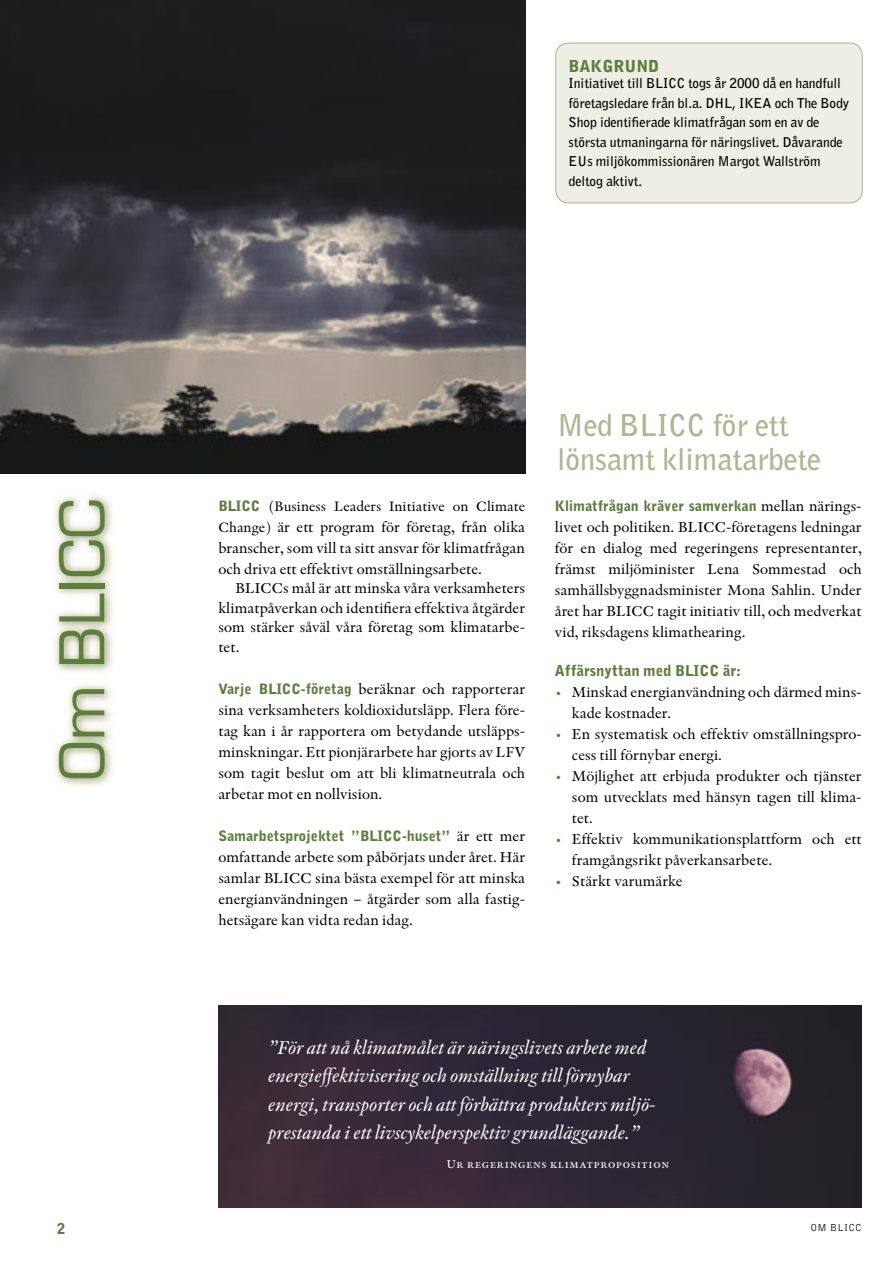
<style>
.page{position:relative;width:893px;height:1263px;background:#fff}
.page>*{position:absolute;margin:0;border:0;box-sizing:border-box;transform-origin:0 0}
.t1{font:60px "Eurostile";color:#5d7e3c}
.t2{font:700 30px/34.5px "Bell Gothic BT";color:#adb68f}
.t3{font:19.5px/28.5px "Indigo Italic Os F";color:#fff}
.t4{font:900 16.5px "Bell Gothic BT";color:#5d7e3c}
.t5{font:15px/21px "Indigo Regular Os F";color:#000;text-align:justify}
.t6{font:900 15px "Bell Gothic BT";color:#5d7e3c}
.t7{font:900 14.25px "Bell Gothic BT";color:#5d7e3c}
.t8{font:14.25px "Indigo Regular Os F";color:#000}
.t9{font:700 13.5px/19.5px "Bell Gothic BT";color:#000}
.t10{font:12px "Indigo Regular SC";color:#fff}
.t11{font:10.5px "Bell Gothic BT";letter-spacing:.035em;color:#000}
.s1{font-family:"Bell Gothic BT";font-weight:900;color:#5d7e3c}
.s2{font-size:14.25px}
.s3{font-family:"Bell Gothic BT";font-weight:900;font-size:14.25px;color:#5d7e3c}
.s4{font-family:"Indigo Regular Os F";font-weight:400;font-size:15px;color:#000}
.s5{color:#5d7e3c}
</style>
<div class="page">
<img style="left:218px;top:1005px;width:644px;height:203px">
<img style="left:54px;top:495px;width:62px;height:292px">
<div style="left:555px;top:43px;width:308px;height:160px;background:#efeee5"></div>
<img style="left:0;top:0;width:526px;height:473px">
<p class="t4" style="left:569px;top:56px;width:92px">BAKGRUND</p>
<p class="t9" style="left:569px;top:73px;width:282px">Initiativet till BLICC togs år 2000 då en handfull företagsledare från bl.a. DHL, IKEA och The Body Shop identifierade klimatfrågan som en av de största utmaningarna för näringslivet. Dåvarande EUs miljökommissionären Margot Wallström deltog aktivt.</p>
<h1 class="t1" style="left:46px;top:781px;width:283px;rotate:-90deg">Om BLICC</h1>
<p class="t8" style="left:218px;top:497px;width:308px"><span class="s1">BLICC</span> (Business Leaders Initiative on Climate</p>
<p class="t5" style="left:218px;top:516px;width:308px"><span class="s2">Change)</span> är ett program för företag, från olika branscher, som vill ta sitt ansvar för klimatfrågan och driva ett effektivt omställningsarbete.</p>
<p class="t5" style="left:218px;top:578px;width:308px;line-height:19.5px;text-indent:17px">BLICCs mål är att minska våra verksamheters klimatpåverkan och identifiera effektiva åtgärder som stärker såväl våra företag som klimatarbe&shy;tet.</p>
<p class="t5" style="left:218px;top:678px;width:308px"><span class="s3">Varje BLICC-företag</span> beräknar och rapporterar sina verksamheters koldioxidutsläpp. Flera före&shy;tag kan i år rapportera om betydande utsläpps&shy;minskningar. Ett pionjärarbete har gjorts av LFV som tagit beslut om att bli klimatneutrala och arbetar mot en nollvision.</p>
<p class="t7" style="left:218px;top:826px;width:308px">Samarbetsprojektet ”BLICC-huset” <span class="s4">är ett mer</span></p>
<p class="t5" style="left:218px;top:846px;width:308px">omfattande arbete som påbörjats under året. Här samlar BLICC sina bästa exempel för att minska energianvändningen – åtgärder som alla fastig&shy;hetsägare kan vidta redan idag.</p>
<h2 class="t2" style="left:557px;top:407px;width:265px">Med BLICC för ett lönsamt klimatarbete</h2>
<p class="t7" style="left:555px;top:496px;width:308px">Klimatfrågan kräver samverkan <span class="s4">mellan närings-</span></p>
<p class="t5" style="left:555px;top:516px;width:308px">livet och politiken. BLICC-företagens ledningar för en dialog med regeringens representanter, främst miljöminister Lena Sommestad och samhällsbyggnadsminister Mona Sahlin. Under året har BLICC tagit initiativ till, och medverkat vid, riksdagens klimathearing.</p>
<p class="t6" style="left:555px;top:661px;width:188px">Affärsnyttan med BLICC är:</p>
<p class="t5" style="left:572px;top:681px;width:291px;text-indent:-17px"><span class="s5">•</span> Minskad energianvändning och därmed mins&shy;kade kostnader.</p>
<p class="t5" style="left:572px;top:723px;width:291px;text-indent:-17px"><span class="s5">•</span> En systematisk och effektiv omställningspro&shy;cess till förnybar energi.</p>
<p class="t5" style="left:572px;top:765px;width:291px;text-indent:-17px"><span class="s5">•</span> Möjlighet att erbjuda produkter och tjänster som utvecklats med hänsyn tagen till klima&shy;tet.</p>
<p class="t5" style="left:572px;top:828px;width:291px;text-indent:-17px"><span class="s5">•</span> Effektiv kommunikationsplattform och ett framgångsrikt påverkansarbete.</p>
<p class="t5" style="left:555px;top:870px;width:129px"><span class="s5">•</span> Stärkt varumärke</p>
<h3 class="t3" style="left:268px;top:1033px;width:389px">”För att nå klimatmålet är näringslivets arbete med energieffektivisering och omställning till förnybar energi, transporter och att förbättra produkters miljö&shy;prestanda i ett livscykelperspektiv grundläggande.”</h3>
<p class="t10" style="left:446px;top:1157px;width:224px">Ur regeringens klimatproposition</p>
<p class="t6" style="left:57px;top:1219px;width:10px">2</p>
<p class="t11" style="left:811px;top:1221px;width:52px">OM BLICC</p>
</div>
